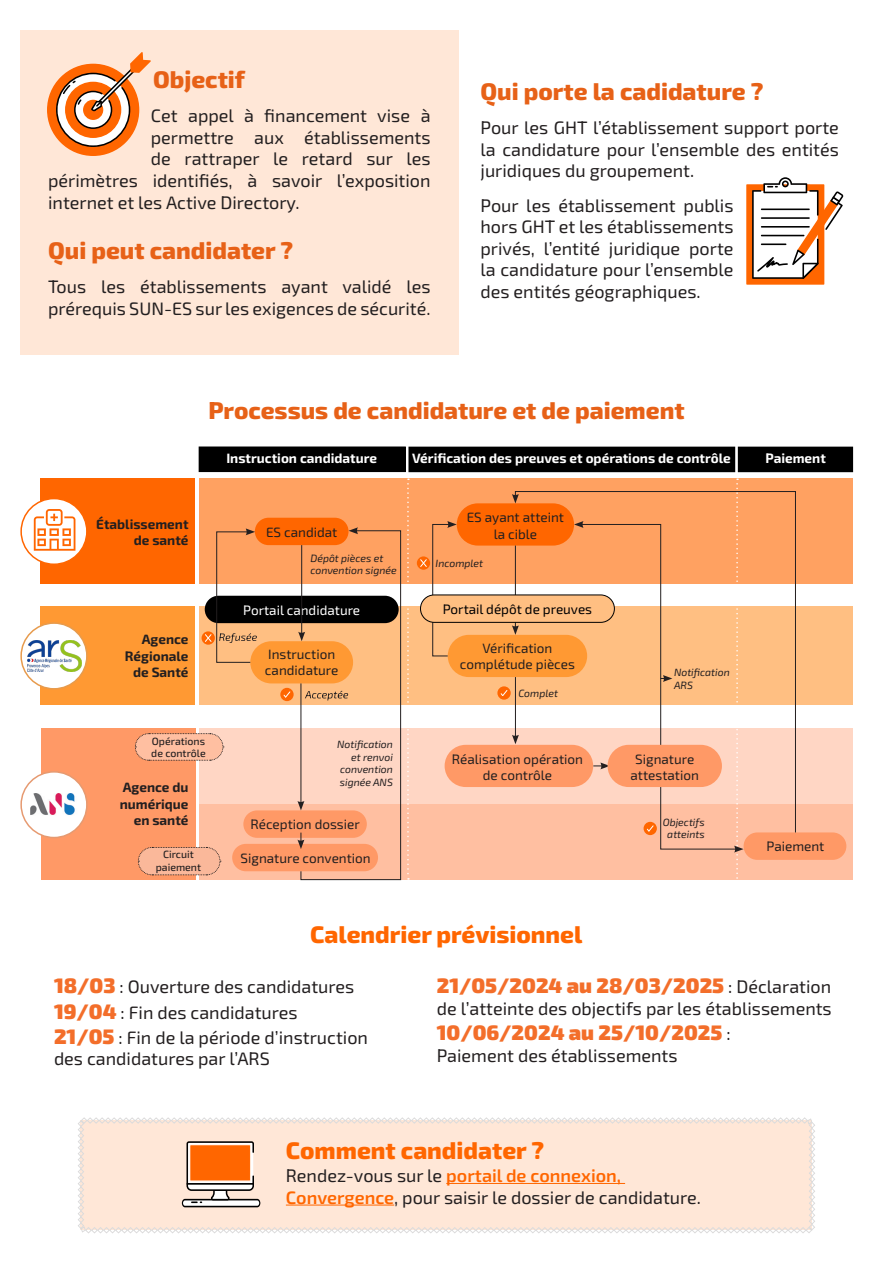
<style>
.page{position:relative;width:893px;height:1263px;background:#fff}
.page>*{position:absolute;margin:0;border:0;box-sizing:border-box;transform-origin:0 0}
.t1{font:800 24px "Exo 2";color:#e76117}
.t2{font:800 24px "Exo 2";color:#f60}
.t3{font:900 21px "Exo 2";color:#f36e2a}
.t4{font:18px/21.6px "Exo 2";color:#231f20}
.t5{font:13.5px/16.2px "Exo 2";color:#231f20;text-align:center}
.t6{font:700 13.5px "Exo 2";color:#fff}
.t7{font:700 13.5px/16.2px "Exo 2";color:#231f20;text-align:right}
.t8{font:13.5px "Exo 2";color:#000001}
.t9{font:13.5px "Exo 2";color:#fff}
.t10{font:italic 10.5px/12.6px "Exo 2";color:#231f20}
.t11{font:500 10.5px/12.6px "Exo 2";color:#231f20}
.s1{font-weight:900;font-size:21px;color:#f36e2a}
.s2{font-weight:400;font-size:18px;color:#231f20}
.s3{font-weight:600;color:#f60}
</style>
<div class="page">
<div style="left:20px;top:30px;width:439px;height:325px;background:#ffe7d7"></div>
<div style="left:40px;top:478px;width:155px;height:106px;background:#f60"></div>
<div style="left:40px;top:607px;width:155px;height:98px;background:#f93"></div>
<div style="left:41px;top:728px;width:155px;height:152px;background:#f96"></div>
<div style="left:199px;top:478px;width:654px;height:106px;background:#ffa161"></div>
<div style="left:199px;top:607px;width:654px;height:98px;background:#ffbf82"></div>
<div style="left:199px;top:728px;width:654px;height:76px;background:#ffd6c4"></div>
<div style="left:199px;top:804px;width:654px;height:76px;background:#ffbfa1"></div>
<div style="left:199px;top:446px;width:654px;height:26px;background:#000"></div>
<div style="left:21px;top:499px;width:66px;height:65px;background:#fff;border-radius:50%"></div>
<div style="left:20px;top:498px;width:68px;height:67px;border:2px solid #f60;border-radius:50%"></div>
<div style="left:21px;top:623px;width:66px;height:66px;background:#fff;border-radius:50%"></div>
<img style="left:27px;top:640px;width:55px;height:31px">
<div style="left:20px;top:622px;width:68px;height:67px;border:2px solid #e79b4d;border-radius:50%"></div>
<div style="left:21px;top:772px;width:66px;height:65px;background:#fff;border-radius:50%"></div>
<img style="left:31px;top:794px;width:44px;height:21px">
<div style="left:20px;top:771px;width:68px;height:67px;border:2px solid #e69a71;border-radius:50%"></div>
<svg style="left:135px;top:733px;width:89px;height:28px;background:#f6b79a"></svg>
<svg style="left:138px;top:847px;width:83px;height:29px"></svg>
<svg style="left:407px;top:478px;width:2px;height:402px"></svg>
<div style="left:255px;top:518px;width:94px;height:27px;background:#f60;border-radius:14px"></div>
<div style="left:205px;top:596px;width:194px;height:27px;background:#000;border-radius:14px"></div>
<div style="left:250px;top:641px;width:103px;height:42px;background:#f93;border-radius:21px"></div>
<div style="left:243px;top:810px;width:124px;height:28px;background:#f96;border-radius:14px"></div>
<div style="left:232px;top:844px;width:146px;height:27px;background:#f96;border-radius:14px"></div>
<div style="left:457px;top:503px;width:117px;height:43px;background:#f60;border-radius:21px"></div>
<div style="left:448px;top:635px;width:139px;height:42px;background:#f93;border-radius:21px"></div>
<div style="left:445px;top:745px;width:148px;height:42px;background:#f96;border-radius:21px"></div>
<div style="left:744px;top:832px;width:102px;height:28px;background:#f96;border-radius:14px"></div>
<div style="left:202px;top:631px;width:13px;height:14px;background:#f60;border-radius:50%"></div>
<div style="left:280px;top:688px;width:14px;height:13px;background:#f60;border-radius:50%"></div>
<svg style="left:283px;top:691px;width:8px;height:7px"></svg>
<svg style="left:497px;top:686px;width:14px;height:14px"></svg>
<svg style="left:500px;top:689px;width:8px;height:8px"></svg>
<svg style="left:204px;top:528px;width:53px;height:135px"></svg>
<svg style="left:297px;top:527px;width:104px;height:353px"></svg>
<svg style="left:512px;top:625px;width:3px;height:10px"></svg>
<svg style="left:512px;top:735px;width:3px;height:8px"></svg>
<div style="left:420px;top:595px;width:194px;height:27px;background:#ffbf82;border-radius:14px"></div>
<div style="left:420px;top:594px;width:195px;height:29px;border:1px solid #000;border-radius:14px"></div>
<div style="left:417px;top:556px;width:13px;height:14px;background:#f60;border-radius:50%"></div>
<svg style="left:420px;top:521px;width:37px;height:136px"></svg>
<svg style="left:734px;top:478px;width:10px;height:401px"></svg>
<svg style="left:515px;top:491px;width:281px;height:342px"></svg>
<svg style="left:512px;top:494px;width:7px;height:9px"></svg>
<svg style="left:47px;top:52px;width:104px;height:104px"></svg>
<svg style="left:746px;top:177px;width:97px;height:108px"></svg>
<svg style="left:34px;top:509px;width:41px;height:42px"></svg>
<svg style="left:78px;top:1117px;width:737px;height:116px;background:#fae2d1"></svg>
<hr style="left:446px;top:1183px;width:179px;height:1px;background:#f60">
<hr style="left:286px;top:1204px;width:108px;height:1px;background:#f60">
<p class="t1" style="left:153px;top:63px;width:93px">Objectif</p>
<p class="t4" style="left:151px;top:104px;width:281px">Cet appel à financement vise à</p>
<p class="t4" style="left:151px;top:126px;width:281px">permettre aux établissements</p>
<p class="t4" style="left:151px;top:148px;width:281px">de rattraper le retard sur les</p>
<p class="t4" style="left:48px;top:169px;width:384px">périmètres identifiés, à savoir l’exposition</p>
<p class="t4" style="left:48px;top:191px;width:253px">internet et les Active Directory.</p>
<p class="t1" style="left:48px;top:234px;width:246px">Qui peut candidater ?</p>
<p class="t4" style="left:48px;top:275px;width:384px">Tous les établissements ayant validé les prérequis SUN-ES sur les exigences de sécurité.</p>
<p class="t1" style="left:480px;top:74px;width:284px">Qui porte la cadidature ?</p>
<p class="t4" style="left:480px;top:116px;width:360px;text-align:justify">Pour les GHT l’établissement support porte la candidature pour l’ensemble des entités juridiques du groupement.</p>
<p class="t4" style="left:480px;top:194px;width:255px;text-align:justify">Pour les établissement publis hors GHT et les établissements privés, l’entité juridique porte la candidature pour l’ensemble des entités géographiques.</p>
<p class="t7" style="left:96px;top:515px;width:94px">Établissement de santé</p>
<p class="t7" style="left:125px;top:631px;width:65px">Agence<br>Régionale de Santé</p>
<p class="t1" style="left:208px;top:394px;width:478px">Processus de candidature et de paiement</p>
<p class="t6" style="left:226px;top:449px;width:152px">Instruction candidature</p>
<p class="t6" style="left:412px;top:449px;width:320px">Vérification des preuves et opérations de contrôle</p>
<p class="t6" style="left:765px;top:449px;width:62px">Paiement</p>
<p class="t5" style="left:266px;top:523px;width:73px">ES candidat</p>
<p class="t10" style="left:310px;top:551px;width:88px">Dépôt pièces et convention signée</p>
<p class="t9" style="left:243px;top:600px;width:118px">Portail candidature</p>
<p class="t5" style="left:265px;top:646px;width:75px;text-align:left">Instruction candidature</p>
<p class="t5" style="left:467px;top:509px;width:99px">ES ayant atteint la cible</p>
<p class="t10" style="left:436px;top:557px;width:49px">Incomplet</p>
<p class="t8" style="left:443px;top:600px;width:151px">Portail dépôt de preuves</p>
<p class="t5" style="left:460px;top:639px;width:116px">Vérification complétude pièces</p>
<p class="t10" style="left:518px;top:686px;width:41px">Complet</p>
<p class="t10" style="left:674px;top:666px;width:57px">Notification<br>ARS</p>
<p class="t11" style="left:151px;top:734px;width:56px">Opérations de contrôle</p>
<p class="t7" style="left:120px;top:779px;width:70px">Agence du numérique en santé</p>
<p class="t11" style="left:156px;top:848px;width:47px;text-align:center">Circuit paiement</p>
<p class="t10" style="left:337px;top:738px;width:57px;text-align:right">Notification et renvoi convention signée ANS</p>
<p class="t5" style="left:251px;top:816px;width:111px">Réception dossier</p>
<p class="t5" style="left:241px;top:849px;width:132px">Signature convention</p>
<p class="t5" style="left:452px;top:750px;width:133px">Réalisation opération de contrôle</p>
<p class="t5" style="left:631px;top:750px;width:70px">Signature attestation</p>
<p class="t10" style="left:663px;top:815px;width:44px;text-align:center">Objectifs atteints</p>
<p class="t5" style="left:766px;top:838px;width:59px">Paiement</p>
<p class="t2" style="left:310px;top:917px;width:274px">Calendrier prévisionnel</p>
<p class="t4" style="left:54px;top:974px;width:316px;line-height:25.2px"><span class="s1">18/03</span> : Ouverture des candidatures<br><span class="s1">19/04</span> : Fin des candidatures<br><span class="s1">21/05</span> : Fin de la période d’instruction</p>
<p class="t4" style="left:54px;top:1047px;width:217px">des candidatures par l’ARS</p>
<p class="t3" style="left:437px;top:971px;width:396px">21/05/2024 au 28/03/2025 <span class="s2">: Déclaration</span></p>
<p class="t4" style="left:437px;top:997px;width:397px">de l’atteinte des objectifs par les établissements</p>
<p class="t3" style="left:437px;top:1018px;width:295px">10/06/2024 au 25/10/2025 <span class="s2">:</span></p>
<p class="t4" style="left:437px;top:1044px;width:242px">Paiement des établissements</p>
<p class="t2" style="left:286px;top:1134px;width:260px">Comment candidater ?</p>
<p class="t4" style="left:286px;top:1164px;width:416px">Rendez-vous sur le <span class="s3">portail de connexion,<br>Convergence</span>, pour saisir le dossier de candidature.</p>
</div>
